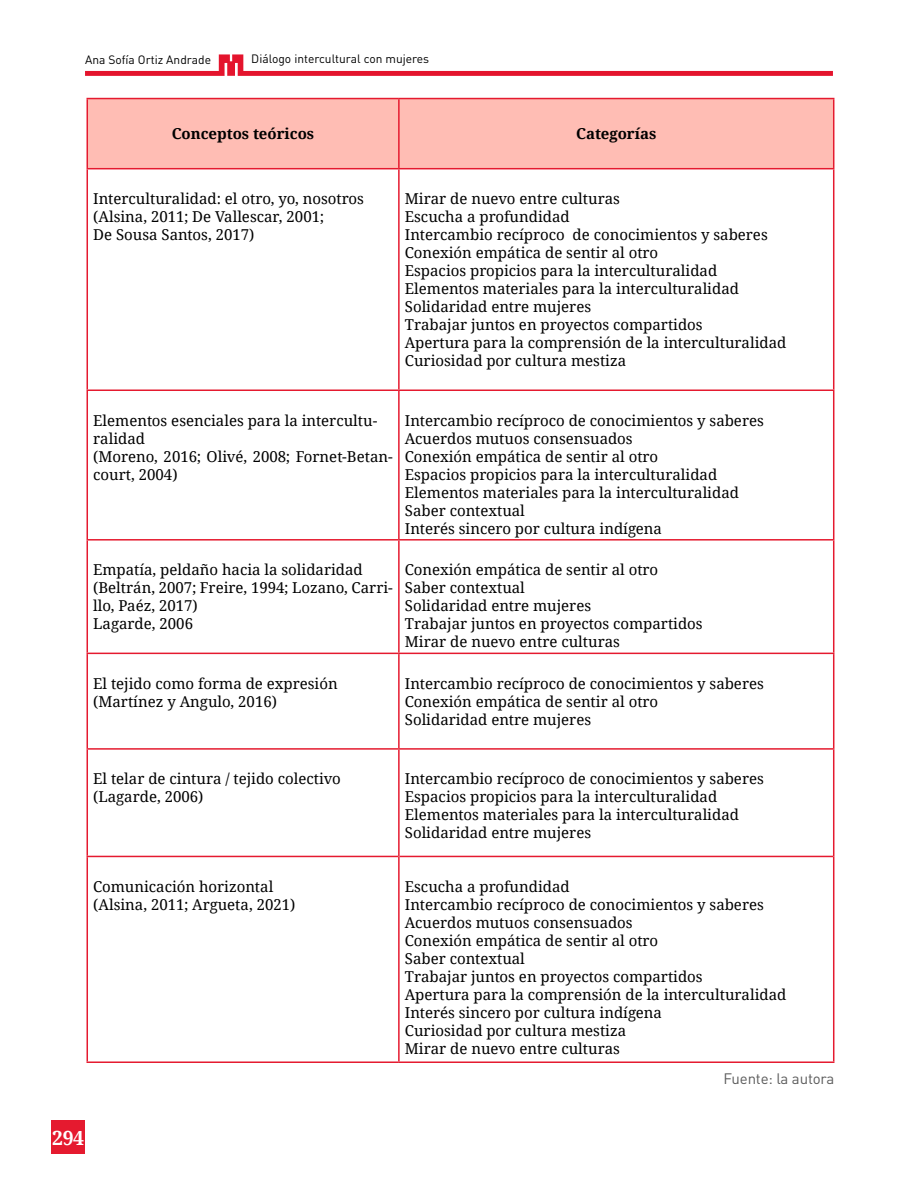
<style>
.page{position:relative;width:918px;height:1188px;background:#fff}
.page>*{position:absolute;margin:0;border:0;box-sizing:border-box;transform-origin:0 0}
.t1{font:700 19.5px "Droid Serif";color:#fff}
.t2{font:15px/18px "Droid Serif";color:#000}
.t3{font:700 15px "Droid Serif";color:#000}
.t4{font:15px "DIN Pro";letter-spacing:-.01em;color:#5c5c5c}
.t5{font:12px "DIN Pro";color:#000}
</style>
<div class="page">
<div style="left:51px;top:1120px;width:34px;height:34px;background:#e51a2f"></div>
<svg style="left:85px;top:54px;width:748px;height:22px"></svg>
<div style="left:88px;top:99px;width:745px;height:69px;background:#ffbdb4"></div>
<hr style="left:87px;top:391px;width:1px;height:148px;background:#e51a2f">
<hr style="left:87px;top:750px;width:1px;height:106px;background:#e51a2f">
<hr style="left:87px;top:856px;width:311px;height:1px;background:#e51a2f">
<hr style="left:87px;top:857px;width:1px;height:204px;background:#e51a2f">
<hr style="left:400px;top:856px;width:433px;height:1px;background:#e51a2f">
<hr style="left:87px;top:1061px;width:311px;height:2px;background:#e51a2f">
<hr style="left:398px;top:169px;width:2px;height:221px;background:#e51a2f">
<hr style="left:398px;top:391px;width:2px;height:148px;background:#e51a2f">
<hr style="left:833px;top:391px;width:1px;height:148px;background:#e51a2f">
<hr style="left:398px;top:541px;width:2px;height:112px;background:#e51a2f">
<hr style="left:398px;top:654px;width:2px;height:94px;background:#e51a2f">
<hr style="left:398px;top:750px;width:2px;height:106px;background:#e51a2f">
<hr style="left:833px;top:750px;width:1px;height:106px;background:#e51a2f">
<hr style="left:398px;top:856px;width:2px;height:205px;background:#e51a2f">
<hr style="left:833px;top:856px;width:1px;height:205px;background:#e51a2f">
<hr style="left:398px;top:1061px;width:436px;height:2px;background:#e51a2f">
<hr style="left:87px;top:539px;width:312px;height:2px;background:#e51a2f">
<hr style="left:87px;top:541px;width:1px;height:112px;background:#e51a2f">
<hr style="left:399px;top:539px;width:435px;height:2px;background:#e51a2f">
<hr style="left:833px;top:541px;width:1px;height:112px;background:#e51a2f">
<hr style="left:87px;top:653px;width:312px;height:1px;background:#e51a2f">
<hr style="left:87px;top:654px;width:1px;height:94px;background:#e51a2f">
<hr style="left:399px;top:653px;width:435px;height:1px;background:#e51a2f">
<hr style="left:833px;top:654px;width:1px;height:94px;background:#e51a2f">
<hr style="left:87px;top:748px;width:312px;height:2px;background:#e51a2f">
<hr style="left:399px;top:748px;width:435px;height:2px;background:#e51a2f">
<hr style="left:87px;top:169px;width:1px;height:221px;background:#e51a2f">
<hr style="left:833px;top:169px;width:1px;height:221px;background:#e51a2f">
<hr style="left:87px;top:390px;width:312px;height:1px;background:#e51a2f">
<hr style="left:399px;top:390px;width:435px;height:1px;background:#e51a2f">
<hr style="left:87px;top:99px;width:1px;height:69px;background:#e51a2f">
<hr style="left:87px;top:98px;width:312px;height:1px;background:#e51a2f">
<hr style="left:399px;top:98px;width:435px;height:1px;background:#e51a2f">
<hr style="left:398px;top:99px;width:2px;height:69px;background:#e51a2f">
<hr style="left:833px;top:99px;width:1px;height:69px;background:#e51a2f">
<hr style="left:87px;top:168px;width:312px;height:1px;background:#e51a2f">
<hr style="left:399px;top:168px;width:435px;height:1px;background:#e51a2f">
<p class="t5" style="left:85px;top:50px;width:127px">Ana Sofía Ortiz Andrade</p>
<p class="t5" style="left:251px;top:50px;width:179px">Diálogo intercultural con mujeres</p>
<p class="t3" style="left:172px;top:125px;width:144px">Conceptos teóricos</p>
<p class="t3" style="left:576px;top:125px;width:82px">Categorías</p>
<p class="t2" style="left:93px;top:190px;width:272px">Interculturalidad: el otro, yo, nosotros (Alsina, 2011; De Vallescar, 2001;<br>De Sousa Santos, 2017)</p>
<p class="t2" style="left:405px;top:190px;width:383px">Mirar de nuevo entre culturas<br>Escucha a profundidad<br>Intercambio recíproco de conocimientos y saberes Conexión empática de sentir al otro<br>Espacios propicios para la interculturalidad Elementos materiales para la interculturalidad Solidaridad entre mujeres<br>Trabajar juntos en proyectos compartidos<br>Apertura para la comprensión de la interculturalidad Curiosidad por cultura mestiza</p>
<p class="t2" style="left:93px;top:412px;width:301px">Elementos esenciales para la intercultu&shy;ralidad<br>(Moreno, 2016; Olivé, 2008; Fornet-Betan&shy;court, 2004)</p>
<p class="t2" style="left:405px;top:412px;width:361px">Intercambio recíproco de conocimientos y saberes Acuerdos mutuos consensuados<br>Conexión empática de sentir al otro<br>Espacios propicios para la interculturalidad Elementos materiales para la interculturalidad Saber contextual<br>Interés sincero por cultura indígena</p>
<p class="t2" style="left:93px;top:561px;width:301px">Empatía, peldaño hacia la solidaridad (Beltrán, 2007; Freire, 1994; Lozano, Carri&shy;llo, Paéz, 2017)<br>Lagarde, 2006</p>
<p class="t2" style="left:405px;top:561px;width:299px">Conexión empática de sentir al otro<br>Saber contextual<br>Solidaridad entre mujeres<br>Trabajar juntos en proyectos compartidos<br>Mirar de nuevo entre culturas</p>
<p class="t2" style="left:93px;top:675px;width:246px">El tejido como forma de expresión (Martínez y Angulo, 2016)</p>
<p class="t2" style="left:405px;top:675px;width:361px">Intercambio recíproco de conocimientos y saberes<br>Conexión empática de sentir al otro<br>Solidaridad entre mujeres</p>
<p class="t2" style="left:93px;top:770px;width:249px">El telar de cintura / tejido colectivo (Lagarde, 2006)</p>
<p class="t2" style="left:405px;top:770px;width:361px">Intercambio recíproco de conocimientos y saberes Espacios propicios para la interculturalidad Elementos materiales para la interculturalidad Solidaridad entre mujeres</p>
<p class="t2" style="left:93px;top:878px;width:204px">Comunicación horizontal (Alsina, 2011; Argueta, 2021)</p>
<p class="t2" style="left:405px;top:878px;width:383px">Escucha a profundidad<br>Intercambio recíproco de conocimientos y saberes Acuerdos mutuos consensuados<br>Conexión empática de sentir al otro<br>Saber contextual<br>Trabajar juntos en proyectos compartidos<br>Apertura para la comprensión de la interculturalidad Interés sincero por cultura indígena<br>Curiosidad por cultura mestiza<br>Mirar de nuevo entre culturas</p>
<p class="t4" style="left:723px;top:1067px;width:112px">Fuente: la autora</p>
<h1 class="t1" style="left:52px;top:1125px;width:33px">294</h1>
</div>
